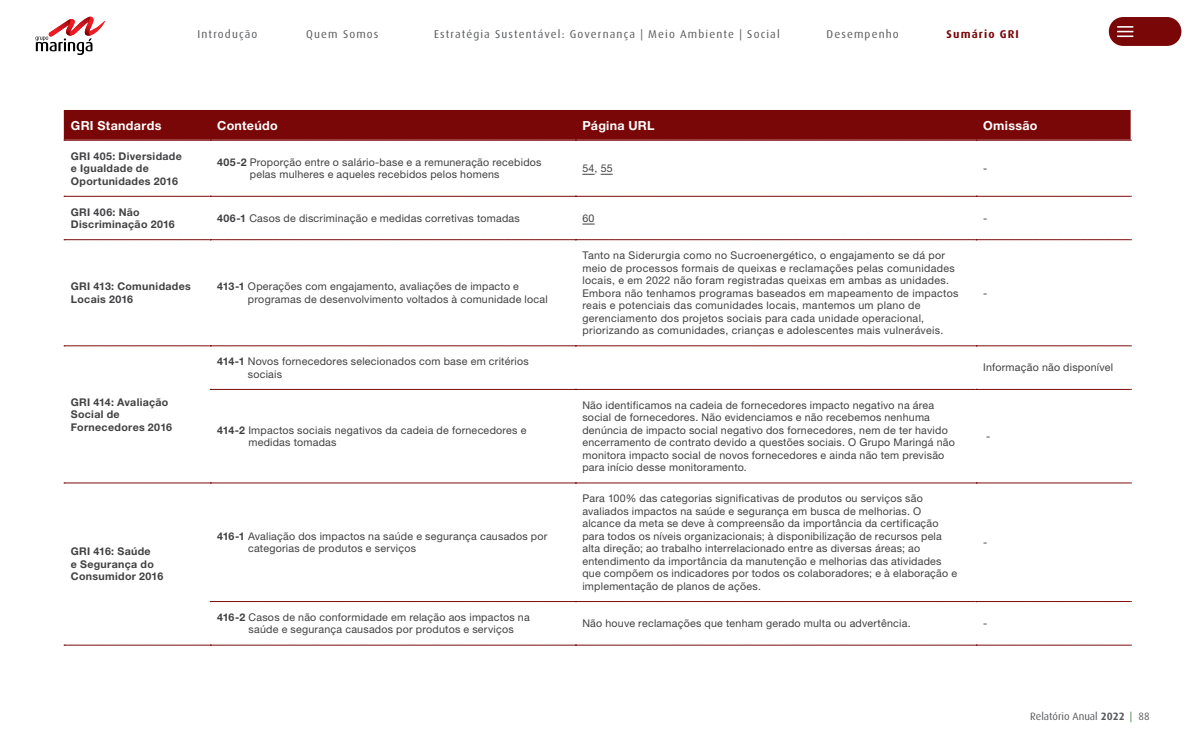
<style>
.page{position:relative;width:1195px;height:745px;background:#fff}
.page>*{position:absolute;margin:0;border:0;box-sizing:border-box;transform-origin:0 0}
.t1{font:700 12.5px "Helvetica Neue LT Pro";letter-spacing:.025em;color:#fff}
.t2{font:11.25px "Dax";letter-spacing:.1em;color:#58595b}
.t3{font:700 11.25px "Dax";letter-spacing:.1em;color:#7a0708}
.t4{font:10.62px/12.5px "Helvetica Neue LT Pro";letter-spacing:.025em;color:#414042}
.t5{font:700 10.62px/12.5px "Helvetica Neue LT Pro";letter-spacing:.03em;color:#414042}
.t6{font:10.62px "Dax";color:#58595b}
.s1{font-weight:700}
.s2{color:#407d45}
</style>
<div class="page">
<div style="left:64px;top:110px;width:1067px;height:31px;background:#7a0708"></div>
<svg style="left:210px;top:389px;width:921px;height:1px"></svg>
<svg style="left:210px;top:601px;width:921px;height:1px"></svg>
<svg style="left:64px;top:196px;width:1067px;height:1px"></svg>
<svg style="left:64px;top:239px;width:1067px;height:1px"></svg>
<svg style="left:64px;top:644px;width:1067px;height:1px"></svg>
<svg style="left:64px;top:345px;width:1067px;height:1px"></svg>
<svg style="left:64px;top:482px;width:1067px;height:1px"></svg>
<svg style="left:582px;top:174px;width:12px;height:1px"></svg>
<svg style="left:600px;top:174px;width:12px;height:1px"></svg>
<svg style="left:582px;top:224px;width:12px;height:1px"></svg>
<svg style="left:35px;top:16px;width:70px;height:39px"></svg>
<div style="left:1108px;top:17px;width:73px;height:29px;background:#7a0708;border-radius:14px"></div>
<svg style="left:1117px;top:26px;width:16px;height:11px"></svg>
<p class="t2" style="left:197px;top:27px;width:61px">Introdução</p>
<p class="t2" style="left:306px;top:27px;width:74px">Quem Somos</p>
<p class="t2" style="left:434px;top:27px;width:347px">Estratégia Sustentável: Governança | Meio Ambiente | Social</p>
<p class="t2" style="left:826px;top:27px;width:74px">Desempenho</p>
<p class="t3" style="left:946px;top:27px;width:74px">Sumário GRI</p>
<p class="t1" style="left:71px;top:117px;width:92px">GRI Standards</p>
<p class="t1" style="left:217px;top:117px;width:62px">Conteúdo</p>
<p class="t1" style="left:582px;top:117px;width:74px">Página URL</p>
<p class="t1" style="left:982px;top:117px;width:56px">Omissão</p>
<p class="t5" style="left:71px;top:149px;width:112px">GRI 405: Diversidade e Igualdade de<br>Oportunidades 2016</p>
<p class="t4" style="left:250px;top:155px;width:293px;text-indent:-33px"><span class="s1">405-2</span> Proporção entre o salário-base e a remuneração recebidos pelas mulheres e aqueles recebidos pelos homens</p>
<p class="t4" style="left:582px;top:162px;width:32px">54, 55</p>
<p class="t4" style="left:982px;top:162px;width:6px">-</p>
<p class="t5" style="left:71px;top:205px;width:105px">GRI 406: Não<br>Discriminação 2016</p>
<p class="t4" style="left:217px;top:211px;width:304px"><span class="s1">406-1</span> Casos de discriminação e medidas corretivas tomadas</p>
<p class="t4" style="left:582px;top:211px;width:14px">60</p>
<p class="t4" style="left:982px;top:211px;width:6px">-</p>
<p class="t5" style="left:71px;top:280px;width:121px">GRI 413: Comunidades<br>Locais 2016</p>
<p class="t4" style="left:248px;top:280px;width:301px;text-indent:-31px"><span class="s1">413-1</span> Operações com engajamento, avaliações de impacto e programas de desenvolvimento voltados à comunidade local</p>
<p class="t4" style="left:582px;top:249px;width:377px">Tanto na Siderurgia como no Sucroenergético, o engajamento se dá por meio de processos formais de queixas e reclamações pelas comunidades locais, e em 2022 não foram registradas queixas em ambas as unidades.<br>Embora não tenhamos programas baseados em mapeamento de impactos reais e potenciais das comunidades locais, mantemos um plano de gerenciamento dos projetos sociais para cada unidade operacional, priorizando as comunidades, crianças e adolescentes mais vulneráveis.</p>
<p class="t4" style="left:982px;top:286px;width:6px">-</p>
<p class="t5" style="left:71px;top:395px;width:103px">GRI 414: Avaliação<br>Social de<br>Fornecedores 2016</p>
<p class="t5" style="left:71px;top:544px;width:94px">GRI 416: Saúde<br>e Segurança do<br>Consumidor 2016</p>
<p class="t4" style="left:248px;top:355px;width:282px;text-indent:-31px"><span class="s1">414-1</span> Novos fornecedores selecionados com base em critérios sociais</p>
<p class="t4" style="left:982px;top:361px;width:131px">Informação não disponível</p>
<p class="t4" style="left:248px;top:423px;width:279px;text-indent:-31px"><span class="s1">414-2</span> Impactos sociais negativos da cadeia de fornecedores e medidas tomadas</p>
<p class="t4" style="left:248px;top:529px;width:301px;text-indent:-31px"><span class="s1">416-1</span> Avaliação dos impactos na saúde e segurança causados por categorias de produtos e serviços</p>
<p class="t4" style="left:582px;top:398px;width:374px">Não identificamos na cadeia de fornecedores impacto negativo na área social de fornecedores. Não evidenciamos e não recebemos nenhuma denúncia de impacto social negativo dos fornecedores, nem de ter havido encerramento de contrato devido a questões sociais. O Grupo Maringá não monitora impacto social de novos fornecedores e ainda não tem previsão para início desse monitoramento.</p>
<p class="t4" style="left:582px;top:491px;width:376px">Para 100% das categorias significativas de produtos ou serviços são avaliados impactos na saúde e segurança em busca de melhorias. O alcance da meta se deve à compreensão da importância da certificação para todos os níveis organizacionais; à disponibilização de recursos pela alta direção; ao trabalho interrelacionado entre as diversas áreas; ao entendimento da importância da manutenção e melhorias das atividades que compõem os indicadores por todos os colaboradores; e à elaboração e implementação de planos de ações.</p>
<p class="t4" style="left:985px;top:429px;width:6px">-</p>
<p class="t4" style="left:982px;top:535px;width:6px">-</p>
<p class="t4" style="left:248px;top:610px;width:283px;text-indent:-31px"><span class="s1">416-2</span> Casos de não conformidade em relação aos impactos na saúde e segurança causados por produtos e serviços</p>
<p class="t4" style="left:582px;top:616px;width:330px">Não houve reclamações que tenham gerado multa ou advertência.</p>
<p class="t4" style="left:982px;top:616px;width:6px">-</p>
<p class="t6" style="left:1029px;top:710px;width:121px">Relatório Anual <span class="s1">2022</span> <span class="s2">|</span> 88</p>
</div>
